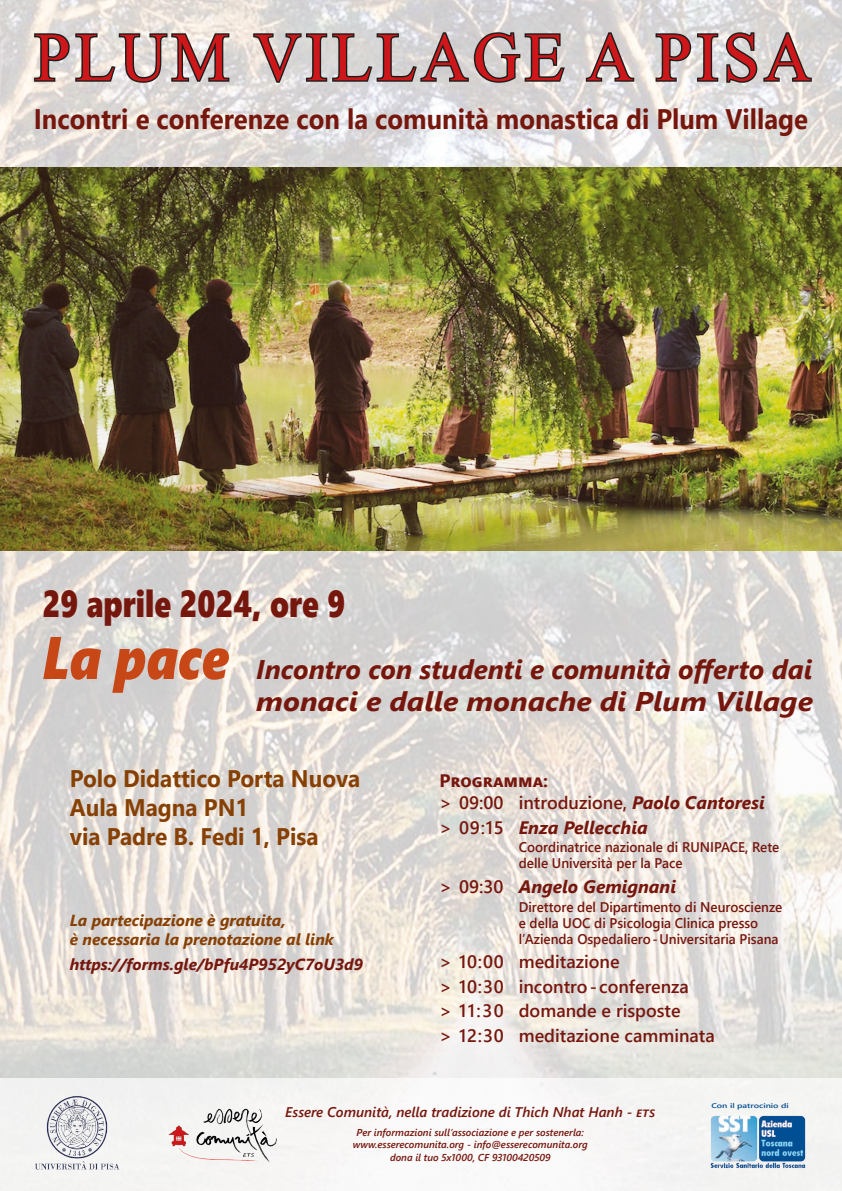
<style>
.page{position:relative;width:842px;height:1191px;background:#fff}
.page>*{position:absolute;margin:0;border:0;box-sizing:border-box;transform-origin:0 0}
.t1{font:102.6px "Microsoft Himalaya";letter-spacing:.05em;color:#cd171a;scale:.94 1}
.t2{font:italic 60px "Segoe UI Black";color:#c84717;scale:.83 1}
.t3{font:37.5px "Segoe UI Black";color:#76170e;scale:.8 1}
.t4{font:700 28.2px "Segoe UI";color:#76170e;scale:.91 1}
.t5{font:italic 700 27px/32.4px "Segoe UI";color:#76170e}
.t6{font:700 24px/28.8px "Segoe UI";color:#874004;scale:.94 1}
.t7{font:600 18px/24.5px "Segoe UI";color:#76170e}
.t8{font:italic 700 18px "Segoe UI";color:#76170e}
.t9{font:italic 700 16px/19.2px "Segoe UI";color:#874004}
.t10{font:italic 700 16px "Segoe UI";color:#76170e}
.t11{font:600 14px/16px "Segoe UI";color:#76170e;scale:.96 1}
.t12{font:italic 600 14px "Segoe UI";color:#76170e}
.t13{font:italic 600 10px/12.7px "Segoe UI";color:#76170e;text-align:center}
.t14{font:600 6.8px "Segoe UI";color:#004e93;scale:1.33 1}
.s1{font-weight:700}
.s2{font-weight:700;font-style:italic}
.s3{font-weight:600;font-style:normal}
</style>
<div class="page">
<img style="left:0;top:550px;width:842px;height:528px">
<div style="left:0;top:1078px;width:842px;height:113px;background:#f6f5f4"></div>
<img style="left:0;top:0;width:842px;height:167px">
<img style="left:0;top:167px;width:842px;height:383px">
<svg style="left:33px;top:28px;width:198px;height:57px;background:#b0aca9"></svg>
<svg style="left:252px;top:31px;width:315px;height:53px;background:#a8a6a5"></svg>
<svg style="left:584px;top:31px;width:52px;height:52px;background:#b0aca9"></svg>
<svg style="left:654px;top:30px;width:159px;height:55px;background:#a9a8a6"></svg>
<img style="left:168px;top:1108px;width:109px;height:55px">
<img style="left:710px;top:1115px;width:96px;height:54px">
<img style="left:35px;top:1096px;width:85px;height:74px">
<h1 class="t1" style="left:34px;top:-15px;width:828px">PLUM VILLAGE A PISA</h1>
<h3 class="t4" style="left:34px;top:93px;width:852px">Incontri e conferenze con la comunità monastica di Plum Village</h3>
<h3 class="t3" style="left:43px;top:576px;width:380px">29 aprile 2024, ore 9</h3>
<h2 class="t2" style="left:43px;top:612px;width:226px">La pace</h2>
<h3 class="t5" style="left:256px;top:649px;width:558px">Incontro con studenti e comunità offerto dai monaci e dalle monache di Plum Village</h3>
<h3 class="t6" style="left:70px;top:762px;width:310px">Polo Didattico Porta Nuova<br>Aula Magna PN1<br>via Padre B. Fedi 1, Pisa</h3>
<p class="t9" style="left:70px;top:908px;width:266px">La partecipazione è gratuita,<br>è necessaria la prenotazione al link</p>
<p class="t10" style="left:70px;top:949px;width:295px">https://forms.gle/bPfu4P952yC7oU3d9</p>
<p class="t7" style="left:439px;top:768px;width:327px;line-height:21.7px"><span class="s1">Programma:<br></span>&gt; 09:00 introduzione, <span class="s2">Paolo Cantoresi</span></p>
<p class="t8" style="left:439px;top:810px;width:210px"><span class="s3">&gt; 09:15</span> Enza Pellecchia</p>
<p class="t11" style="left:519px;top:838px;width:273px">Coordinatrice nazionale di RUNIPACE, Rete delle Università per la Pace</p>
<p class="t8" style="left:439px;top:869px;width:238px"><span class="s3">&gt; 09:30</span> Angelo Gemignani</p>
<p class="t11" style="left:519px;top:897px;width:276px">Direttore del Dipartimento di Neuroscienze e della UOC di Psicologia Clinica presso l’Azienda Ospedaliero-Universitaria Pisana</p>
<p class="t7" style="left:439px;top:948px;width:277px">&gt; 10:00 meditazione<br>&gt; 10:30 incontro- conferenza<br>&gt; 11:30 domande e risposte<br>&gt; 12:30 meditazione camminata</p>
<p class="t12" style="left:285px;top:1099px;width:371px">Essere Comunità, nella tradizione di Thich Nhat Hanh - ets</p>
<p class="t13" style="left:353px;top:1124px;width:236px">Per informazioni sull’associazione e per sostenerla: www.esserecomunita.org - info@esserecomunita.org dona il tuo 5x1000, CF 93100420509</p>
<p class="t14" style="left:711px;top:1098px;width:60px">Con il patrocinio di</p>
</div>
